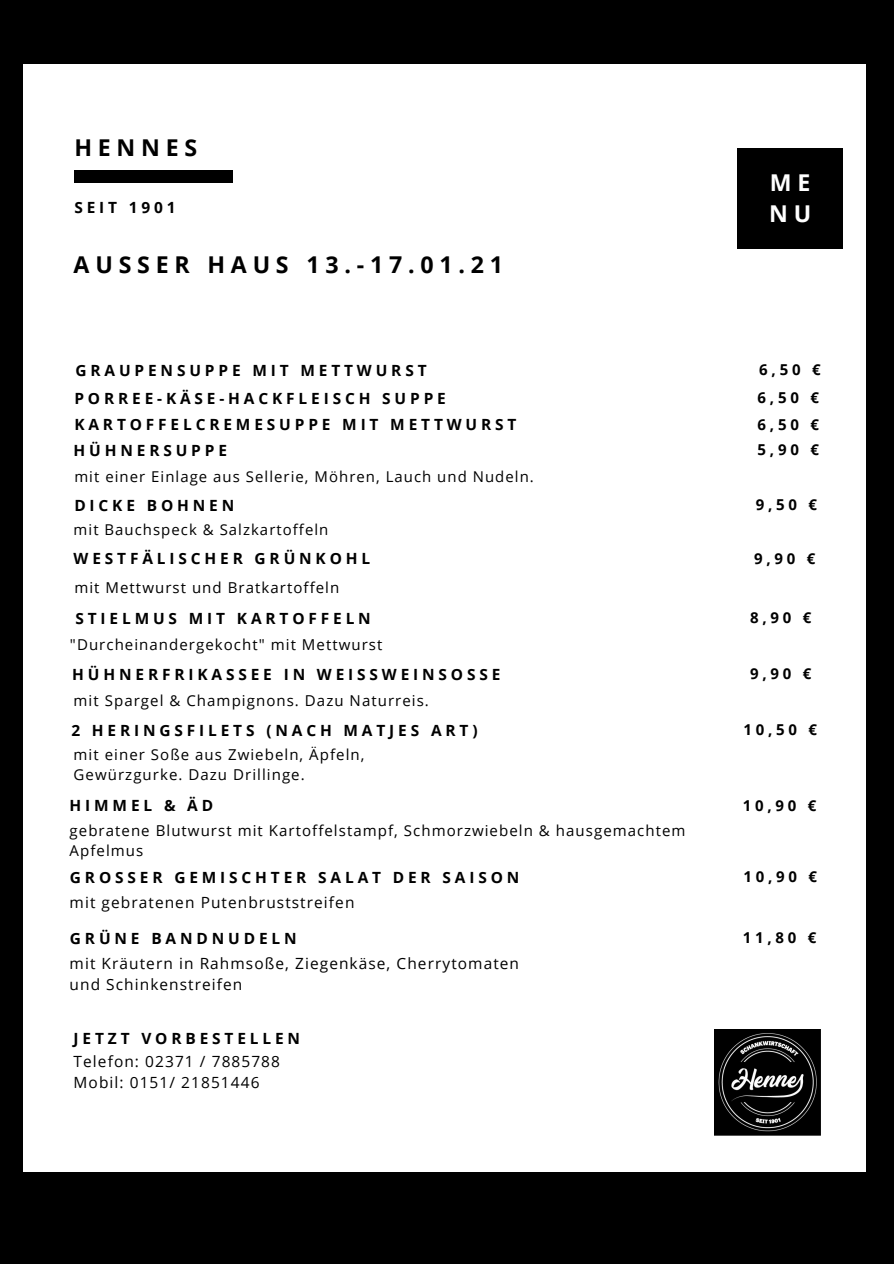
<style>
.page{position:relative;width:894px;height:1264px;background:#fff}
.page>*{position:absolute;margin:0;border:0;box-sizing:border-box;transform-origin:0 0}
.t1{font:700 23.1px "Open Sans";letter-spacing:.25em;color:#000}
.t2{font:700 23.1px "Open Sans";color:#fff}
.t3{font:700 15.45px "Open Sans";letter-spacing:.25em;color:#000}
.t4{font:15.45px/20.9px "Open Sans";letter-spacing:.07em;color:#000}
.t5{font:15px/20.2px "Open Sans";letter-spacing:.07em;color:#000}
.t6{font:700 15px "Open Sans";letter-spacing:.25em;color:#000}
.t7{font:14.85px "Open Sans";letter-spacing:.07em;color:#000}
</style>
<div class="page">
<div style="left:0;top:0;width:893px;height:1263px;background:#000"></div>
<div style="left:23px;top:64px;width:841px;height:1107px;background:#fff"></div>
<div style="left:74px;top:170px;width:159px;height:12px;background:#000"></div>
<img style="left:714px;top:1029px;width:106px;height:105px">
<div style="left:736px;top:148px;width:106px;height:100px;background:#000"></div>
<p class="t1" style="left:74px;top:131px;width:124px">HENNES</p>
<p class="t3" style="left:74px;top:197px;width:103px">SEIT 1901</p>
<p class="t1" style="left:74px;top:248px;width:431px">AUSSER HAUS 13.-17.01.21</p>
<p class="t2" style="left:769px;top:169px;width:42px">M E</p>
<p class="t2" style="left:768px;top:200px;width:44px">N U</p>
<p class="t2" style="left:746px;top:178px;width:44px">N U</p>
<p class="t3" style="left:75px;top:359px;width:352px">GRAUPENSUPPE MIT METTWURST</p>
<p class="t6" style="left:759px;top:359px;width:63px">6,50 €</p>
<p class="t3" style="left:74px;top:387px;width:373px">PORREE-KÄSE-HACKFLEISCH SUPPE</p>
<p class="t6" style="left:757px;top:387px;width:63px">6,50 €</p>
<p class="t3" style="left:74px;top:414px;width:443px">KARTOFFELCREMESUPPE MIT METTWURST</p>
<p class="t6" style="left:757px;top:413px;width:63px">6,50 €</p>
<p class="t3" style="left:74px;top:439px;width:155px">HÜHNERSUPPE</p>
<p class="t6" style="left:757px;top:439px;width:63px">5,90 €</p>
<p class="t7" style="left:74px;top:466px;width:461px">mit einer Einlage aus Sellerie, Möhren, Lauch und Nudeln.</p>
<p class="t3" style="left:74px;top:494px;width:161px">DICKE BOHNEN</p>
<p class="t7" style="left:74px;top:519px;width:256px">mit Bauchspeck &amp; Salzkartoffeln</p>
<p class="t3" style="left:74px;top:548px;width:298px">WESTFÄLISCHER GRÜNKOHL</p>
<p class="t5" style="left:74px;top:577px;width:266px">mit Mettwurst und Bratkartoffeln</p>
<p class="t3" style="left:75px;top:607px;width:297px">STIELMUS MIT KARTOFFELN</p>
<p class="t5" style="left:70px;top:633px;width:314px">"Durcheinandergekocht" mit Mettwurst</p>
<p class="t6" style="left:755px;top:494px;width:63px">9,50 €</p>
<p class="t6" style="left:754px;top:547px;width:63px">9,90 €</p>
<p class="t6" style="left:750px;top:607px;width:63px">8,90 €</p>
<p class="t3" style="left:72px;top:663px;width:429px">HÜHNERFRIKASSEE IN WEISSWEINSOSSE</p>
<p class="t6" style="left:750px;top:663px;width:63px">9,90 €</p>
<p class="t5" style="left:74px;top:689px;width:357px">mit Spargel &amp; Champignons. Dazu Naturreis.</p>
<p class="t3" style="left:71px;top:719px;width:407px">2 HERINGSFILETS (NACH MATJES ART)</p>
<p class="t5" style="left:74px;top:744px;width:292px">mit einer Soße aus Zwiebeln, Äpfeln,<br>Gewürzgurke. Dazu Drillinge.</p>
<p class="t3" style="left:70px;top:794px;width:145px">HIMMEL &amp; ÄD</p>
<p class="t5" style="left:70px;top:819px;width:617px">gebratene Blutwurst mit Kartoffelstampf, Schmorzwiebeln &amp; hausgemachtem<br>Apfelmus</p>
<p class="t3" style="left:70px;top:866px;width:451px">GROSSER GEMISCHTER SALAT DER SAISON</p>
<p class="t4" style="left:70px;top:892px;width:286px">mit gebratenen Putenbruststreifen</p>
<p class="t3" style="left:70px;top:927px;width:228px">GRÜNE BANDNUDELN</p>
<p class="t4" style="left:70px;top:952px;width:451px">mit Kräutern in Rahmsoße, Ziegenkäse, Cherrytomaten und Schinkenstreifen</p>
<p class="t3" style="left:74px;top:1027px;width:228px">JETZT VORBESTELLEN</p>
<p class="t4" style="left:74px;top:1050px;width:208px">Telefon: 02371 / 7885788</p>
<p class="t4" style="left:74px;top:1072px;width:187px">Mobil: 0151/ 21851446</p>
<p class="t6" style="left:743px;top:719px;width:75px">10,50 €</p>
<p class="t6" style="left:742px;top:794px;width:75px">10,90 €</p>
<p class="t6" style="left:743px;top:866px;width:75px">10,90 €</p>
<p class="t6" style="left:742px;top:927px;width:75px">11,80 €</p>
</div>
